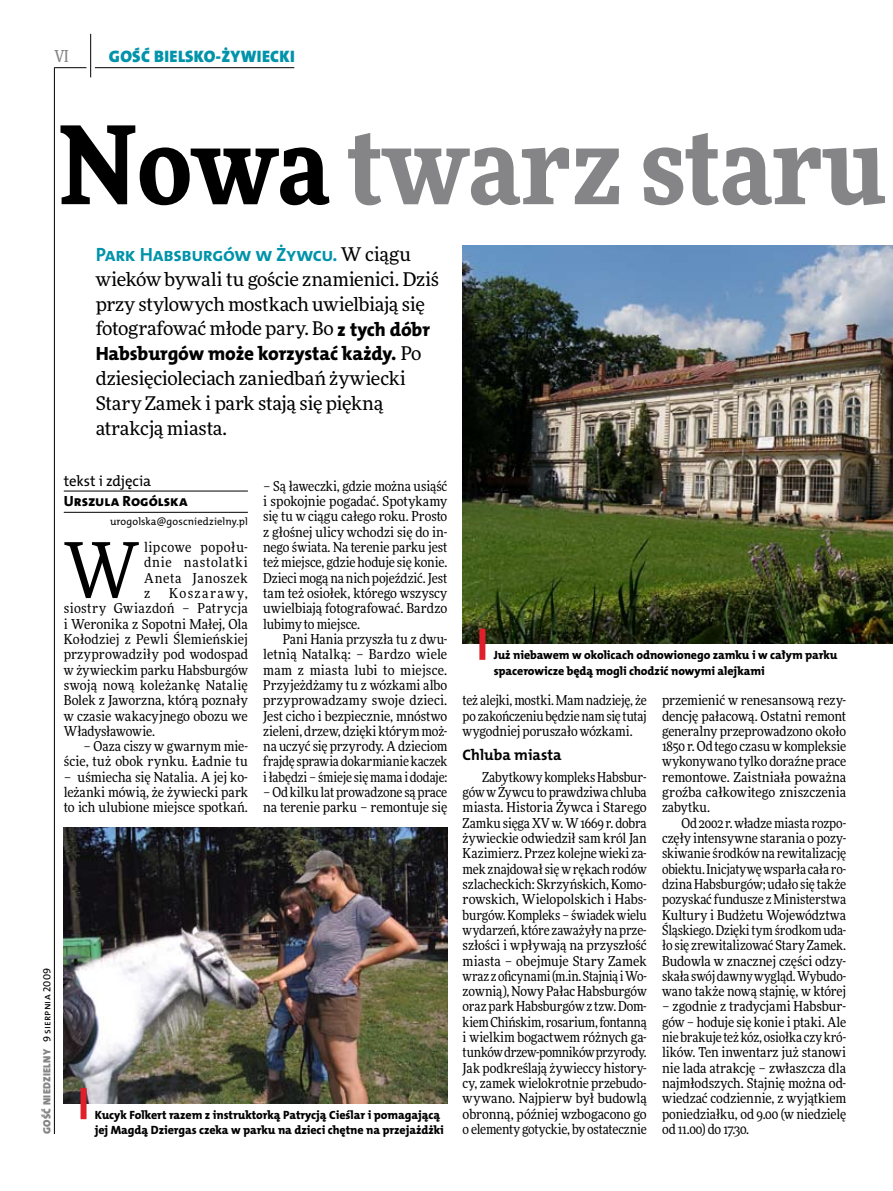
<style>
.page{position:relative;width:893px;height:1191px;background:#fff}
.page>*{position:absolute;margin:0;border:0;box-sizing:border-box;transform-origin:0 0}
.t1{font:900 108px "Freeday Narrow";color:#858486}
.t2{font:76.95px "Freeday Narrow News";color:#000}
.t3{font:19.35px "The Mix HP8 Ex Bld";letter-spacing:-.015em;color:#000}
.t4{font:19.35px "The Mix HP7 Bld";letter-spacing:-.025em;color:#0093aa}
.t5{font:18.9px/24.9px "Freeday News";letter-spacing:-.015em;color:#000}
.t6{font:16.65px "The Mix HP9 Blk";letter-spacing:.02em;color:#0093aa}
.t7{font:500 16.5px "Freeday Narrow";color:#858486;scale:.9 1}
.t8{font:15.3px "The Mix HP7 Bld";color:#000}
.t9{font:14.85px "The Mix HP8 Ex Bld";letter-spacing:-.005em;color:#000}
.t10{font:14.85px "The Mix HP5 Plain";letter-spacing:-.01em;color:#000}
.t11{font:13.65px/15.3px "Freeday Narrow News";letter-spacing:-.005em;color:#000;text-align:justify}
.t12{font:12px/15.3px "The Mix HP8 Ex Bld";letter-spacing:-.005em;color:#000}
.t13{font:10.5px "The Mix HP9 Blk";letter-spacing:.025em;color:#858486}
.t14{font:10.5px "The Mix HP5 Plain";color:#000}
.s1{color:#000}
.s2{font-family:"Freeday News";font-size:18.9px;color:#000}
.s3{font-family:"The Mix HP8 Ex Bld";font-size:19.35px}
.s4{font-family:"Freeday News";font-size:18.9px}
.s5{font-family:"The Mix HP5 Plain";color:#000}
</style>
<div class="page">
<hr style="left:54px;top:67px;width:1px;height:1067px;background:#000">
<hr style="left:90px;top:34px;width:1px;height:43px;background:#000">
<hr style="left:54px;top:67px;width:32px;height:1px;background:#000">
<hr style="left:95px;top:67px;width:199px;height:1px;background:#000">
<img style="left:64px;top:827px;width:383px;height:276px">
<img style="left:463px;top:246px;width:430px;height:398px">
<div style="left:479px;top:628px;width:6px;height:32px;background:#df1f2a"></div>
<div style="left:81px;top:1088px;width:6px;height:31px;background:#df1f2a"></div>
<hr style="left:64px;top:491px;width:184px;height:1px;background:#000">
<hr style="left:64px;top:512px;width:184px;height:1px;background:#000">
<p class="t7" style="left:54px;top:46px;width:17px">VI</p>
<p class="t6" style="left:109px;top:46px;width:187px">GOŚĆ BIELSKO-ŻYWIECKI</p>
<h1 class="t1" style="left:60px;top:95px;width:828px"><span class="s1">Nowa</span> twarz staru</h1>
<h3 class="t4" style="left:96px;top:242px;width:317px">Park Habsburgów w Żywcu. <span class="s2">W ciągu</span></h3>
<h3 class="t5" style="left:96px;top:266px;width:345px">wieków bywali tu goście znamienici. Dziś przy stylowych mostkach uwielbiają się fotografować młode pary. Bo <span class="s3">z tych dóbr</span></h3>
<h3 class="t3" style="left:96px;top:341px;width:327px">Habsburgów może korzystać każdy. <span class="s4">Po</span></h3>
<h3 class="t5" style="left:96px;top:366px;width:312px">dziesięcioleciach zaniedbań żywiecki<br>Stary Zamek i park stają się piękną atrakcją miasta.</h3>
<p class="t10" style="left:64px;top:471px;width:89px">tekst i zdjęcia</p>
<p class="t9" style="left:64px;top:491px;width:126px">Urszula Rogólska</p>
<p class="t14" style="left:110px;top:515px;width:139px">urogolska@goscniedzielny.pl</p>
<h2 class="t2" style="left:64px;top:523px;width:77px">W</h2>
<p class="t11" style="left:144px;top:539px;width:105px">lipcowe popołu&shy;dnie nastolatki Aneta Janoszek z</p>
<p class="t11" style="left:64px;top:585px;width:186px;text-indent:105px">Koszarawy, siostry Gwiazdoń – Patrycja i Weronika z Sopotni Małej, Ola Kołodziej z Pewli Ślemieńskiej przyprowadziły pod wodospad w żywieckim parku Habsburgów swoją nową koleżankę Natalię Bolek z Jaworzna, którą poznały w czasie wakacyjnego obozu we Władysławowie.</p>
<p class="t11" style="left:64px;top:738px;width:186px;text-align:right">– Oaza ciszy w gwarnym mie&shy;ście, tuż obok rynku. Ładnie tu</p>
<p class="t11" style="left:64px;top:769px;width:186px">– uśmiecha się Natalia. A jej ko&shy;leżanki mówią, że żywiecki park to ich ulubione miejsce spotkań.</p>
<p class="t11" style="left:263px;top:478px;width:186px">– Są ławeczki, gdzie można usiąść i spokojnie pogadać. Spotykamy się tu w ciągu całego roku. Prosto z głośnej ulicy wchodzi się do in&shy;nego świata. Na terenie parku jest też miejsce, gdzie hoduje się konie.<br>Dzieci mogą na nich pojeździć. Jest tam też osiołek, którego wszyscy uwielbiają fotografować. Bardzo lubimy to miejsce.</p>
<p class="t11" style="left:263px;top:631px;width:186px;text-indent:20px">Pani Hania przyszła tu z dwu&shy;letnią Natalką: – Bardzo wiele mam z miasta lubi to miejsce.<br>Przyjeżdżamy tu z wózkami albo przyprowadzamy swoje dzieci.<br>Jest cicho i bezpiecznie, mnóstwo zieleni, drzew, dzięki którym moż&shy;na uczyć się przyrody. A dzieciom frajdę sprawia dokarmianie kaczek iłabędzi – śmieje się mama i dodaje:</p>
<p class="t11" style="left:263px;top:784px;width:186px">– Od kilku lat prowadzone są prace na terenie parku – remontuje się</p>
<p class="t13" style="left:40px;top:1134px;width:167px;rotate:-90deg">GOŚĆ NIEDZIELNY <span class="s5">9 sierpnia 2009</span></p>
<p class="t12" style="left:95px;top:1107px;width:350px">Kucyk Folkert razem z instruktorką Patrycją Cieślar i pomagającą jej Magdą Dziergas czeka w parku na dzieci chętne na przejażdżki</p>
<p class="t12" style="left:494px;top:647px;width:345px">Już niebawem w okolicach odnowionego zamku i w całym parku spacerowicze będą mogli chodzić nowymi alejkami</p>
<p class="t11" style="left:463px;top:692px;width:186px">też alejki, mostki. Mam nadzieję, że po zakończeniu będzie nam się tutaj wygodniej poruszało wózkami.</p>
<p class="t8" style="left:463px;top:745px;width:100px">Chluba miasta</p>
<p class="t11" style="left:463px;top:769px;width:186px;text-indent:20px">Zabytkowy kompleks Habsbur&shy;gów wŻywcu to prawdziwa chluba miasta. Historia Żywca i Starego Zamku sięga XV w. W1669 r. dobra żywieckie odwiedził sam król Jan Kazimierz. Przez kolejne wieki za&shy;mek znajdował się wrękach rodów szlacheckich: Skrzyńskich, Komo&shy;rowskich, Wielopolskich i Habs&shy;burgów. Kompleks – świadek wielu wydarzeń, które zaważyły na prze&shy;szłości i wpływają na przyszłość miasta – obejmuje Stary Zamek wraz zoficynami (m.in. Stajnią iWo&shy;zownią), Nowy Pałac Habsburgów oraz park Habsburgów z tzw. Dom&shy;kiem Chińskim, rosarium, fontanną i wielkim bogactwem różnych ga&shy;tunków drzew-pomników przyrody.<br>Jak podkreślają żywieccy history&shy;cy, zamek wielokrotnie przebudo&shy;wywano. Najpierw był budowlą obronną, później wzbogacono go o elementy gotyckie, by ostatecznie</p>
<p class="t11" style="left:662px;top:692px;width:186px">przemienić w renesansową rezy&shy;dencję pałacową. Ostatni remont generalny przeprowadzono około 1850 r. Od tego czasu w kompleksie wykonywano tylko doraźne prace remontowe. Zaistniała poważna groźba całkowitego zniszczenia zabytku.</p>
<p class="t11" style="left:662px;top:815px;width:186px;text-indent:20px">Od 2002 r. władze miasta rozpo&shy;częły intensywne starania o pozy&shy;skiwanie środków na rewitalizację obiektu. Inicjatywę wsparła cała ro&shy;dzina Habsburgów; udało się także pozyskać fundusze zMinisterstwa Kultury i Budżetu Województwa Śląskiego. Dzięki tym środkom uda&shy;ło się zrewitalizować Stary Zamek.<br>Budowla w znacznej części odzy&shy;skała swój dawny wygląd. Wybudo&shy;wano także nową stajnię, w której</p>
<p class="t11" style="left:662px;top:998px;width:186px">– zgodnie z tradycjami Habsbur&shy;gów – hoduje się konie i ptaki. Ale nie brakuje też kóz, osiołka czy kró&shy;lików. Ten inwentarz już stanowi nie lada atrakcję – zwłaszcza dla najmłodszych. Stajnię można od&shy;wiedzać codziennie, z wyjątkiem poniedziałku, od 9.00 (w niedzielę od 11.00) do 17.30.</p>
</div>
